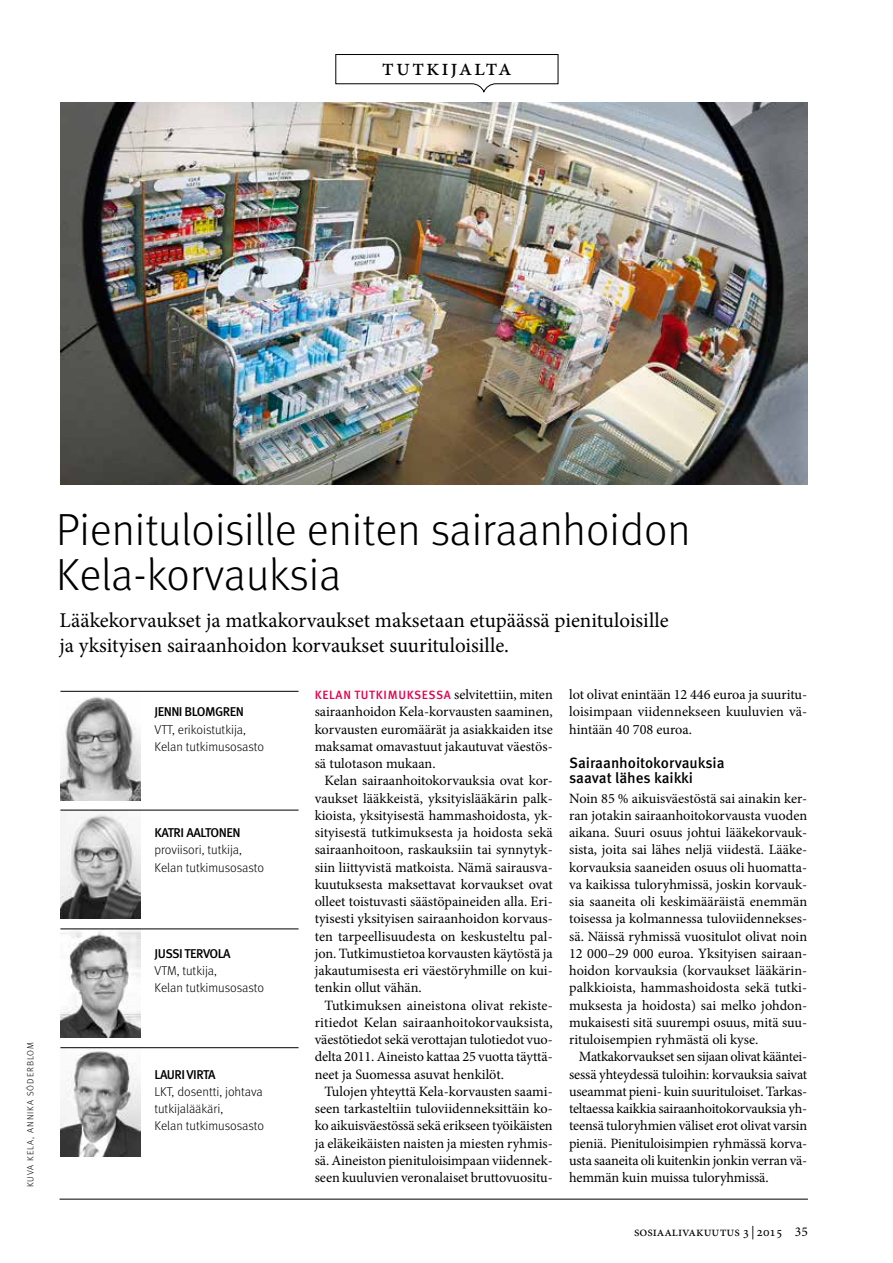
<style>
.page{position:relative;width:893px;height:1263px;background:#fff}
.page>*{position:absolute;margin:0;border:0;box-sizing:border-box;transform-origin:0 0}
.t1{font:300 45px/45px "Meta OT";color:#000}
.t2{font:24px "Minion Pro";letter-spacing:.075em;color:#000}
.t3{font:21px/25.5px "Minion Pro";color:#000}
.t4{font:500 15px/15px "Meta OT";letter-spacing:-.005em;color:#000}
.t5{font:14.25px/17.2px "Minion Pro";color:#000;text-align:justify}
.t6{font:13.5px "Minion Pro";color:#000}
.t7{font:300 12.75px/17.2px "Meta OT";color:#000}
.t8{font:500 12.75px "Meta OT";letter-spacing:-.04em;color:#000}
.t9{font:500 12px "Meta OT";letter-spacing:.06em;color:#e5004f}
.t10{font:300 9px "Meta OT";letter-spacing:.11em;color:#000}
.s1{font-family:"Minion Pro";font-weight:400;font-size:14.25px;color:#000}
</style>
<div class="page">
<hr style="left:60px;top:1199px;width:748px;height:1px;background:#000">
<svg style="left:335px;top:54px;width:223px;height:39px"></svg>
<img style="left:60px;top:811px;width:80px;height:108px">
<img style="left:60px;top:697px;width:80px;height:103px">
<img style="left:60px;top:931px;width:80px;height:106px">
<img style="left:60px;top:1048px;width:80px;height:108px">
<img style="left:60px;top:102px;width:747px;height:383px">
<hr style="left:60px;top:810px;width:239px;height:1px;background:#000">
<hr style="left:60px;top:691px;width:239px;height:1px;background:#000">
<hr style="left:60px;top:929px;width:239px;height:1px;background:#000">
<hr style="left:60px;top:1047px;width:239px;height:1px;background:#000">
<h2 class="t2" style="left:382px;top:51px;width:131px">tutkijalta</h2>
<p class="t10" style="left:25px;top:1187px;width:147px;rotate:-90deg">KUVA KELA, ANNIKA SÖDERBLOM</p>
<h1 class="t1" style="left:56px;top:508px;width:636px">Pienituloisille eniten sairaanhoidon<br>Kela-korvauksia</h1>
<h3 class="t3" style="left:60px;top:607px;width:611px">Lääkekorvaukset ja matkakorvaukset maksetaan etupäässä pienituloisille ja yksityisen sairaanhoidon korvaukset suurituloisille.</h3>
<p class="t9" style="left:315px;top:687px;width:240px">KELAN TUTKIMUKSESSA <span class="s1">selvitettiin, miten</span></p>
<p class="t5" style="left:315px;top:703px;width:240px">sairaanhoidon Kela-korvausten saaminen, korvausten euromäärät ja asiakkaiden itse maksamat omavastuut jakautuvat väestös&shy;sä tulotason mukaan.</p>
<p class="t5" style="left:315px;top:772px;width:240px;text-indent:10px">Kelan sairaanhoitokorvauksia ovat kor&shy;vaukset lääkkeistä, yksityislääkärin palk&shy;kioista, yksityisestä hammashoidosta, yk&shy;sityisestä tutkimuksesta ja hoidosta sekä sairaanhoitoon, raskauksiin tai synnytyk&shy;siin liittyvistä matkoista. Nämä sairausva&shy;kuutuksesta maksettavat korvaukset ovat olleet toistuvasti säästöpaineiden alla. Eri&shy;tyisesti yksityisen sairaanhoidon korvaus&shy;ten tarpeellisuudesta on keskusteltu pal&shy;jon. Tutkimustietoa korvausten käytöstä ja jakautumisesta eri väestöryhmille on kui&shy;tenkin ollut vähän.</p>
<p class="t5" style="left:315px;top:996px;width:240px;text-indent:10px">Tutkimuksen aineistona olivat rekiste&shy;ritiedot Kelan sairaanhoitokorvauksista, väestötiedot sekä verottajan tulotiedot vuo&shy;delta 2011. Aineisto kattaa 25 vuotta täyttä&shy;neet ja Suomessa asuvat henkilöt.</p>
<p class="t5" style="left:315px;top:1083px;width:240px;text-indent:10px">Tulojen yhteyttä Kela-korvausten saami&shy;seen tarkasteltiin tuloviidenneksittäin ko&shy;ko aikuisväestössä sekä erikseen työikäisten ja eläkeikäisten naisten ja miesten ryhmis&shy;sä. Aineiston pienituloisimpaan viidennek&shy;seen kuuluvien veronalaiset bruttovuositu-</p>
<p class="t5" style="left:569px;top:686px;width:240px">lot olivat enintään 12 446 euroa ja suuritu&shy;loisimpaan viidennekseen kuuluvien vä&shy;hintään 40 708 euroa.</p>
<p class="t4" style="left:569px;top:755px;width:157px">Sairaanhoitokorvauksia saavat lähes kaikki</p>
<p class="t5" style="left:569px;top:789px;width:240px">Noin 85 % aikuisväestöstä sai ainakin ker&shy;ran jotakin sairaanhoitokorvausta vuoden aikana. Suuri osuus johtui lääkekorvauk&shy;sista, joita sai lähes neljä viidestä. Lääke&shy;korvauksia saaneiden osuus oli huomatta&shy;va kaikissa tuloryhmissä, joskin korvauk&shy;sia saaneita oli keskimääräistä enemmän toisessa ja kolmannessa tuloviidennekses&shy;sä. Näissä ryhmissä vuositulot olivat noin 12 000–29 000 euroa. Yksityisen sairaan&shy;hoidon korvauksia (korvaukset lääkärin&shy;palkkioista, hammashoidosta sekä tutki&shy;muksesta ja hoidosta) sai melko johdon&shy;mukaisesti sitä suurempi osuus, mitä suu&shy;rituloisempien ryhmästä oli kyse.</p>
<p class="t5" style="left:569px;top:1048px;width:240px;text-indent:10px">Matkakorvaukset sen sijaan olivat kääntei&shy;sessä yhteydessä tuloihin: korvauksia saivat useammat pieni- kuin suurituloiset. Tarkas&shy;teltaessa kaikkia sairaanhoitokorvauksia yh&shy;teensä tuloryhmien väliset erot olivat varsin pieniä. Pienituloisimpien ryhmässä korva&shy;usta saaneita oli kuitenkin jonkin verran vä&shy;hemmän kuin muissa tuloryhmissä.</p>
<p class="t8" style="left:155px;top:704px;width:91px">JENNI BLOMGREN</p>
<p class="t7" style="left:154px;top:721px;width:111px">VTT, erikoistutkija,<br>Kelan tutkimusosasto</p>
<p class="t8" style="left:155px;top:825px;width:87px">KATRI AALTONEN</p>
<p class="t7" style="left:154px;top:841px;width:111px">proviisori, tutkija,<br>Kelan tutkimusosasto</p>
<p class="t8" style="left:155px;top:945px;width:78px">JUSSI TERVOLA</p>
<p class="t7" style="left:154px;top:962px;width:111px">VTM, tutkija,<br>Kelan tutkimusosasto</p>
<p class="t8" style="left:155px;top:1066px;width:63px">LAURI VIRTA</p>
<p class="t7" style="left:154px;top:1083px;width:111px">LKT, dosentti, johtava tutkijalääkäri,<br>Kelan tutkimusosasto</p>
<p class="t6" style="left:634px;top:1223px;width:175px">sosiaalivakuutus 3 | 2015 35</p>
</div>
